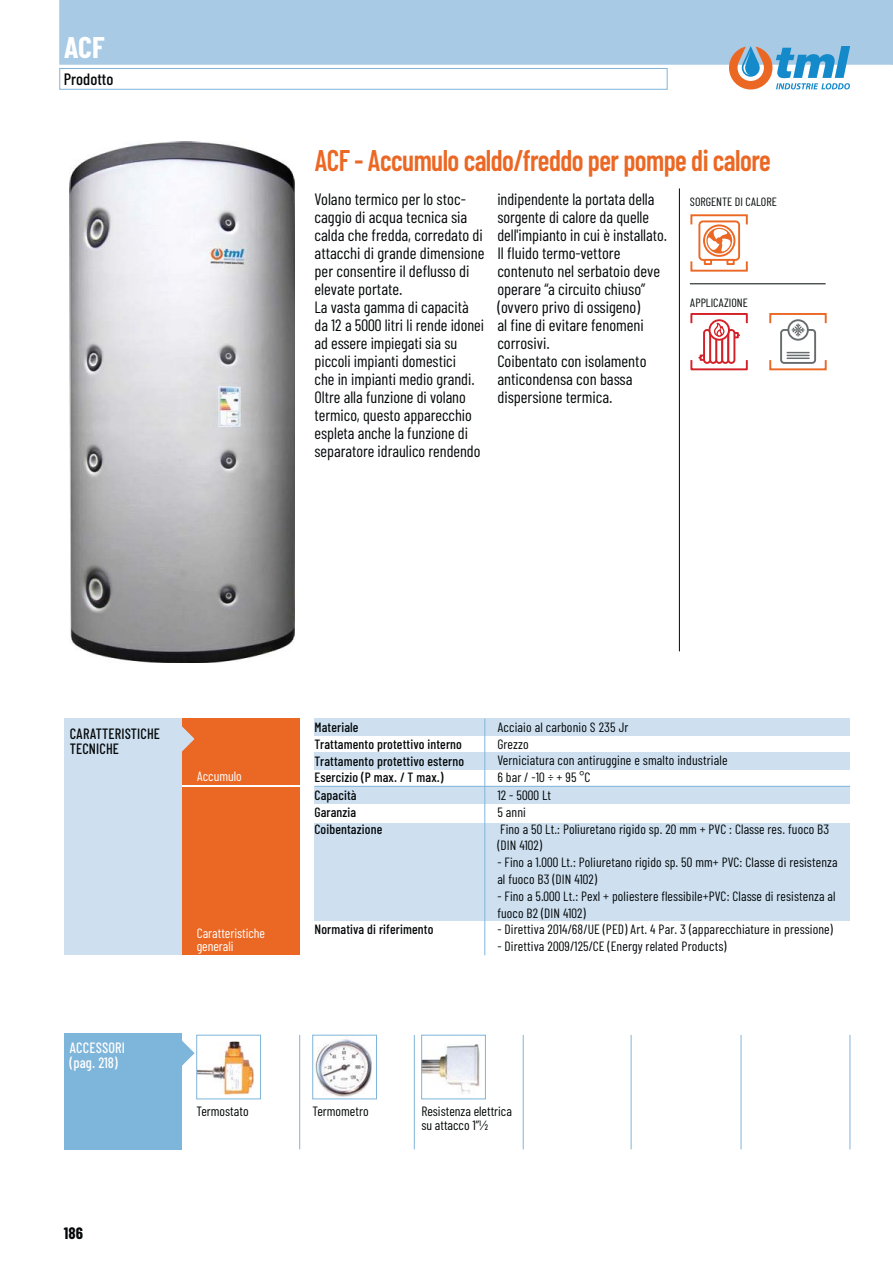
<style>
.page{position:relative;width:893px;height:1263px;background:#fff}
.page>*{position:absolute;margin:0;border:0;box-sizing:border-box;transform-origin:0 0}
.t1{font:600 30px "Barlow Condensed";letter-spacing:-.02em;color:#eb6824;scale:.91 1}
.t2{font:700 30px "Barlow Condensed";color:#fff}
.t3{font:16.5px/18px "Barlow Condensed";color:#040809}
.t4{font:500 16.5px "Barlow Condensed";color:#040809}
.t5{font:700 16.5px "Barlow Condensed";color:#040809}
.t6{font:500 15px/15px "Barlow Condensed";letter-spacing:.01em;color:#040809;scale:.95 1}
.t7{font:500 15px/15px "Barlow Condensed";letter-spacing:.01em;color:#fff;scale:.95 1}
.t8{font:13.5px/16.8px "Barlow Condensed";letter-spacing:.01em;color:#040809}
.t9{font:500 13.5px/17px "Barlow Condensed";letter-spacing:.01em;color:#040809}
.t10{font:13.5px/13.5px "Barlow Condensed";color:#fff}
.t11{font:12px "Barlow Condensed";color:#040809}
</style>
<div class="page">
<img style="left:70px;top:142px;width:225px;height:520px">
<div style="left:60px;top:0;width:832px;height:64px;background:#a8cae5"></div>
<svg style="left:892px;top:0;width:1px;height:64px"></svg>
<div style="left:60px;top:68px;width:607px;height:22px;border:1px solid #7eb5da"></div>
<svg style="left:729px;top:46px;width:121px;height:44px"></svg>
<hr style="left:679px;top:188px;width:1px;height:463px;background:#040809">
<hr style="left:690px;top:283px;width:135px;height:1px;background:#040809">
<div style="left:182px;top:719px;width:117px;height:66px;background:#eb6824"></div>
<svg style="left:182px;top:726px;width:13px;height:26px"></svg>
<div style="left:182px;top:788px;width:117px;height:167px;background:#eb6824"></div>
<div style="left:315px;top:822px;width:535px;height:99px;background:#cee0f0"></div>
<div style="left:315px;top:786px;width:535px;height:17px;background:#cee0f0"></div>
<div style="left:315px;top:719px;width:535px;height:17px;background:#cee0f0"></div>
<div style="left:315px;top:752px;width:535px;height:17px;background:#cee0f0"></div>
<div style="left:64px;top:719px;width:118px;height:236px;background:#cee0f0"></div>
<hr style="left:315px;top:786px;width:535px;height:1px;background:#7eb5da">
<hr style="left:484px;top:719px;width:1px;height:236px;background:#7eb5da">
<div style="left:690px;top:313px;width:58px;height:57px;border:2px solid #d42027"></div>
<div style="left:715px;top:329px;width:8px;height:35px;border:2px solid #d42027;border-radius:3px"></div>
<div style="left:721px;top:329px;width:8px;height:35px;border:2px solid #d42027;border-radius:3px"></div>
<div style="left:727px;top:329px;width:8px;height:35px;border:2px solid #d42027;border-radius:3px"></div>
<div style="left:709px;top:329px;width:8px;height:35px;border:2px solid #d42027;border-radius:3px"></div>
<div style="left:703px;top:329px;width:8px;height:35px;border:2px solid #d42027;border-radius:3px"></div>
<div style="left:708px;top:319px;width:22px;height:22px;border:2px solid #d42027;border-radius:50%"></div>
<svg style="left:690px;top:322px;width:58px;height:39px"></svg>
<div style="left:769px;top:313px;width:58px;height:57px;border:2px solid #eb6824"></div>
<div style="left:766px;top:323px;width:64px;height:37px;background:#fff"></div>
<div style="left:780px;top:329px;width:36px;height:35px;border:2px solid #676c6e;border-radius:3px"></div>
<svg style="left:788px;top:320px;width:20px;height:20px"></svg>
<div style="left:787px;top:319px;width:22px;height:22px;border:2px solid #676c6e;border-radius:50%"></div>
<svg style="left:791px;top:323px;width:14px;height:14px"></svg>
<svg style="left:786px;top:352px;width:24px;height:7px"></svg>
<div style="left:690px;top:214px;width:58px;height:58px;border:2px solid #eb6824"></div>
<div style="left:698px;top:220px;width:42px;height:41px;border:2px solid #eb6824;border-radius:4px"></div>
<div style="left:726px;top:259px;width:9px;height:6px;border:2px solid #eb6824"></div>
<svg style="left:690px;top:224px;width:58px;height:40px"></svg>
<div style="left:704px;top:259px;width:8px;height:6px;border:2px solid #eb6824"></div>
<div style="left:716px;top:237px;width:6px;height:7px;background:#eb6824;border-radius:50%"></div>
<svg style="left:182px;top:1041px;width:13px;height:25px"></svg>
<div style="left:64px;top:1033px;width:118px;height:116px;background:#7eb5da"></div>
<img style="left:198px;top:1042px;width:55px;height:52px">
<div style="left:196px;top:1035px;width:65px;height:64px;border:1px solid #7eb5da"></div>
<svg style="left:299px;top:1034px;width:551px;height:116px"></svg>
<h1 class="t2" style="left:64px;top:30px;width:42px">ACF</h1>
<p class="t4" style="left:64px;top:73px;width:51px">Prodotto</p>
<h1 class="t1" style="left:315px;top:150px;width:503px">ACF - Accumulo caldo/freddo per pompe di calore</h1>
<p class="t3" style="left:315px;top:192px;width:171px">Volano termico per lo stoc&shy;caggio di acqua tecnica sia calda che fredda, corredato di attacchi di grande dimensione per consentire il deflusso di elevate portate.<br>La vasta gamma di capacità da 12 a 5000 litri li rende idonei ad essere impiegati sia su piccoli impianti domestici<br>che in impianti medio grandi.<br>Oltre alla funzione di volano termico, questo apparecchio espleta anche la funzione di separatore idraulico rendendo</p>
<p class="t3" style="left:497px;top:192px;width:171px">indipendente la portata della sorgente di calore da quelle dell'impianto in cui è installato.<br>Il fluido termo-vettore contenuto nel serbatoio deve operare “a circuito chiuso” (ovvero privo di ossigeno)<br>al fine di evitare fenomeni corrosivi.<br>Coibentato con isolamento anticondensa con bassa dispersione termica.</p>
<p class="t11" style="left:690px;top:197px;width:88px">SORGENTE DI CALORE</p>
<p class="t11" style="left:690px;top:298px;width:60px">APPLICAZIONE</p>
<p class="t6" style="left:70px;top:728px;width:97px">CARATTERISTICHE<br>TECNICHE</p>
<p class="t7" style="left:70px;top:1042px;width:60px">ACCESSORI (pag. 218)</p>
<p class="t10" style="left:197px;top:771px;width:47px">Accumulo</p>
<p class="t10" style="left:197px;top:927px;width:70px">Caratteristiche generali</p>
<p class="t9" style="left:314px;top:720px;width:151px">Materiale<br>Trattamento protettivo interno<br>Trattamento protettivo esterno<br>Esercizio (P max. / T max.)<br>Capacità<br>Garanzia<br>Coibentazione</p>
<p class="t9" style="left:314px;top:922px;width:120px">Normativa di riferimento</p>
<p class="t8" style="left:497px;top:720px;width:232px">Acciaio al carbonio S 235 Jr<br>Grezzo<br>Verniciatura con antiruggine e smalto industriale<br>6 bar / -10 ÷ + 95 °C</p>
<p class="t8" style="left:497px;top:788px;width:333px">12 - 5000 Lt<br>5 anni<br>Fino a 50 Lt.: Poliuretano rigido sp. 20 mm + PVC : Classe res. fuoco B3 (DIN 4102)</p>
<p class="t8" style="left:497px;top:855px;width:342px">- Fino a 1.000 Lt.: Poliuretano rigido sp. 50 mm+ PVC: Classe di resistenza al fuoco B3 (DIN 4102)</p>
<p class="t8" style="left:497px;top:889px;width:340px">- Fino a 5.000 Lt.: Pexl + poliestere flessibile+PVC: Classe di resistenza al fuoco B2 (DIN 4102)</p>
<p class="t8" style="left:497px;top:922px;width:337px">- Direttiva 2014/68/UE (PED) Art. 4 Par. 3 (apparecchiature in pressione)</p>
<p class="t8" style="left:497px;top:939px;width:231px">- Direttiva 2009/125/CE (Energy related Products)</p>
<p class="t8" style="left:196px;top:1104px;width:54px">Termostato</p>
<p class="t8" style="left:312px;top:1104px;width:58px">Termometro</p>
<p class="t8" style="left:421px;top:1106px;width:92px;line-height:13.5px">Resistenza elettrica su attacco 1”½</p>
<p class="t5" style="left:64px;top:1224px;width:21px">186</p>
</div>
